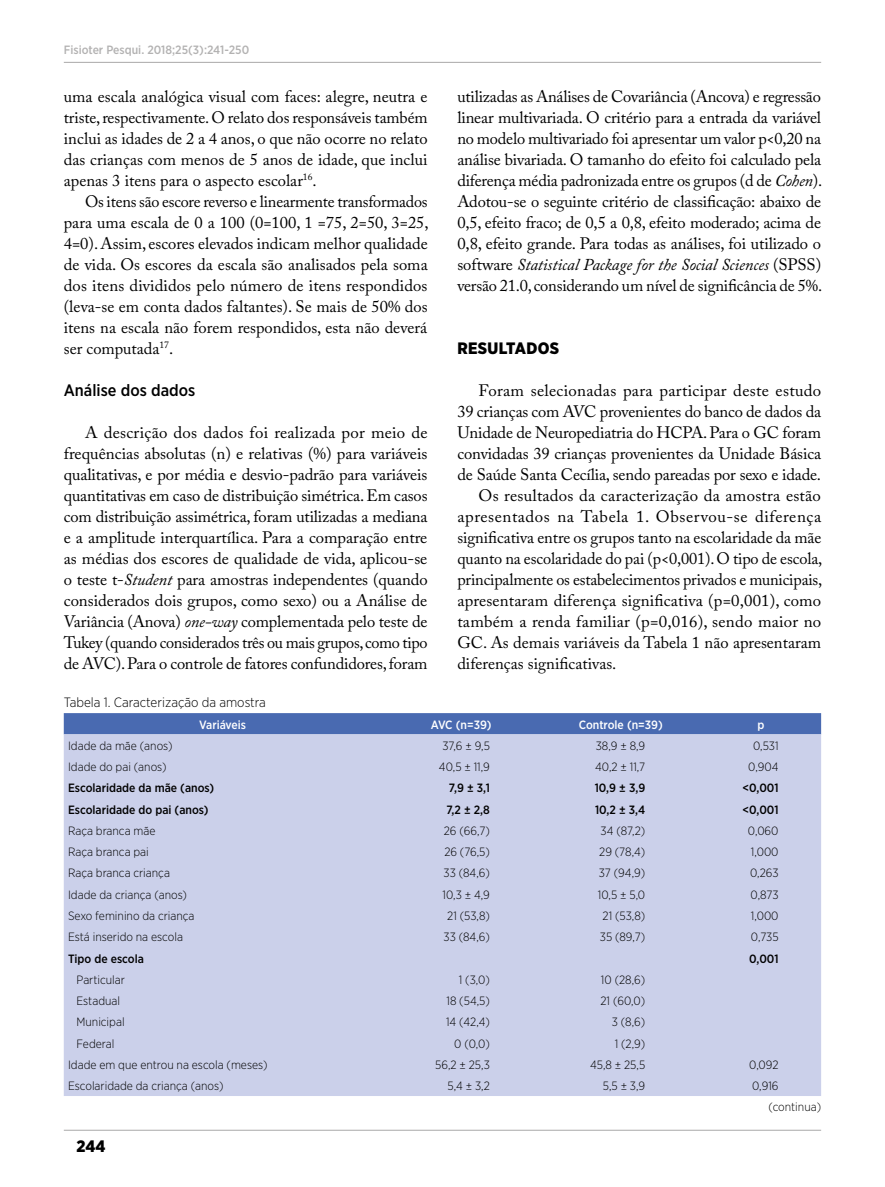
<style>
.page{position:relative;width:885px;height:1187px;background:#fff}
.page>*{position:absolute;margin:0;border:0;box-sizing:border-box;transform-origin:0 0}
.t1{font:16.5px/21px "Adobe Caslon Pro";letter-spacing:-.005em;color:#000;text-align:justify}
.t2{font:16.5px "Adobe Caslon Pro";letter-spacing:.015em;color:#000}
.t3{font:16.5px "Adobe Caslon Pro";letter-spacing:.035em;color:#000}
.t4{font:500 16.5px "Gotham Narrow";color:#000}
.t5{font:900 16.5px "Gotham Narrow";letter-spacing:.02em;color:#000}
.t6{font:300 13.5px "Gotham Narrow";color:#000}
.t7{font:300 12px/21px "Gotham Narrow";color:#000}
.t8{font:500 12px "Gotham Narrow";color:#000}
.t9{font:500 12px "Gotham Narrow";color:#b3b2b2}
.t10{font:500 12px "Gotham Narrow";color:#fff}
.s1{font-style:italic}
</style>
<div class="page">
<hr style="left:64px;top:62px;width:757px;height:1px;background:#b3b2b2">
<hr style="left:64px;top:1129px;width:757px;height:1px;background:#b3b2b2">
<div style="left:64px;top:713px;width:757px;height:21px;background:#496ab1"></div>
<div style="left:64px;top:734px;width:757px;height:361px;background:#cbd0ea"></div>
<p class="t9" style="left:64px;top:42px;width:187px">Fisioter Pesqui. 2018;25(3):241-250</p>
<p class="t1" style="left:64px;top:86px;width:365px">uma escala analógica visual com faces: alegre, neutra e triste, respectivamente. O relato dos responsáveis também inclui as idades de 2 a 4 anos, o que não ocorre no relato das crianças com menos de 5 anos de idade, que inclui apenas 3 itens para o aspecto escolar<sup>16</sup>.</p>
<p class="t1" style="left:64px;top:191px;width:366px;text-indent:21px">Os itens são escore reverso e linearmente transformados para uma escala de 0 a 100 (0=100, 1 =75, 2=50, 3=25, 4=0). Assim, escores elevados indicam melhor qualidade de vida. Os escores da escala são analisados pela soma dos itens divididos pelo número de itens respondidos (leva-se em conta dados faltantes). Se mais de 50% dos itens na escala não forem respondidos, esta não deverá ser computada<sup>17</sup>.</p>
<p class="t4" style="left:64px;top:380px;width:133px">Análise dos dados</p>
<p class="t1" style="left:64px;top:422px;width:365px;text-indent:21px">A descrição dos dados foi realizada por meio de frequências absolutas (n) e relativas (%) para variáveis qualitativas, e por média e desvio-padrão para variáveis quantitativas em caso de distribuição simétrica. Em casos com distribuição assimétrica, foram utilizadas a mediana e a amplitude interquartílica. Para a comparação entre as médias dos escores de qualidade de vida, aplicou-se o teste t-<span class="s1">Student</span> para amostras independentes (quando considerados dois grupos, como sexo) ou a Análise de Variância (Anova) <span class="s1">one-way</span> complementada pelo teste de Tukey (quando considerados três ou mais grupos, como tipo de AVC). Para o controle de fatores confundidores, foram</p>
<p class="t1" style="left:457px;top:86px;width:366px">utilizadas as Análises de Covariância (Ancova) e regressão linear multivariada. O critério para a entrada da variável no modelo multivariado foi apresentar um valor p&lt;0,20 na análise bivariada. O tamanho do efeito foi calculado pela diferença média padronizada entre os grupos (d de <span class="s1">Cohen</span>).<br>Adotou-se o seguinte critério de classificação: abaixo de 0,5, efeito fraco; de 0,5 a 0,8, efeito moderado; acima de 0,8, efeito grande. Para todas as análises, foi utilizado o software <span class="s1">Statistical Package for the Social Sciences</span> (SPSS) versão 21.0, considerando um nível de significância de 5%.</p>
<p class="t5" style="left:457px;top:337px;width:103px">RESULTADOS</p>
<p class="t2" style="left:478px;top:380px;width:344px">Foram selecionadas para participar deste estudo</p>
<p class="t1" style="left:457px;top:401px;width:365px">39 crianças com AVC provenientes do banco de dados da</p>
<p class="t1" style="left:457px;top:422px;width:365px">Unidade de Neuropediatria do HCPA. Para o GC foram</p>
<p class="t1" style="left:457px;top:443px;width:365px">convidadas 39 crianças provenientes da Unidade Básica</p>
<p class="t1" style="left:457px;top:464px;width:365px">de Saúde Santa Cecília, sendo pareadas por sexo e idade.</p>
<p class="t2" style="left:478px;top:485px;width:344px">Os resultados da caracterização da amostra estão</p>
<p class="t3" style="left:457px;top:506px;width:365px">apresentados na Tabela 1. Observou-se diferença</p>
<p class="t1" style="left:457px;top:527px;width:365px">significativa entre os grupos tanto na escolaridade da mãe</p>
<p class="t1" style="left:457px;top:548px;width:366px">quanto na escolaridade do pai (p&lt;0,001). O tipo de escola,</p>
<p class="t1" style="left:457px;top:569px;width:366px">principalmente os estabelecimentos privados e municipais,</p>
<p class="t1" style="left:457px;top:590px;width:365px">apresentaram diferença significativa (p=0,001), como</p>
<p class="t2" style="left:457px;top:611px;width:365px">também a renda familiar (p=0,016), sendo maior no</p>
<p class="t1" style="left:457px;top:632px;width:365px">GC. As demais variáveis da Tabela 1 não apresentaram</p>
<p class="t1" style="left:457px;top:653px;width:160px">diferenças significativas.</p>
<p class="t6" style="left:64px;top:694px;width:204px">Tabela 1. Caracterização da amostra</p>
<p class="t10" style="left:199px;top:716px;width:48px">Variáveis</p>
<p class="t10" style="left:431px;top:716px;width:62px">AVC (n=39)</p>
<p class="t10" style="left:578px;top:716px;width:85px">Controle (n=39)</p>
<p class="t10" style="left:757px;top:716px;width:8px">p</p>
<p class="t7" style="left:68px;top:734px;width:106px">Idade da mãe (anos)</p>
<p class="t7" style="left:442px;top:734px;width:49px">37,6 ± 9,5</p>
<p class="t7" style="left:595px;top:734px;width:51px">38,9 ± 8,9</p>
<p class="t7" style="left:753px;top:734px;width:27px">0,531</p>
<p class="t7" style="left:68px;top:756px;width:100px">Idade do pai (anos)</p>
<p class="t7" style="left:439px;top:756px;width:52px">40,5 ± 11,9</p>
<p class="t7" style="left:595px;top:756px;width:52px">40,2 ± 11,7</p>
<p class="t7" style="left:748px;top:756px;width:32px">0,904</p>
<p class="t8" style="left:68px;top:780px;width:148px">Escolaridade da mãe (anos)</p>
<p class="t8" style="left:449px;top:780px;width:43px">7,9 ± 3,1</p>
<p class="t8" style="left:594px;top:780px;width:52px">10,9 ± 3,9</p>
<p class="t8" style="left:742px;top:780px;width:37px">&lt;0,001</p>
<p class="t8" style="left:68px;top:801px;width:142px">Escolaridade do pai (anos)</p>
<p class="t8" style="left:446px;top:801px;width:45px">7,2 ± 2,8</p>
<p class="t8" style="left:595px;top:801px;width:52px">10,2 ± 3,4</p>
<p class="t8" style="left:742px;top:801px;width:37px">&lt;0,001</p>
<p class="t7" style="left:68px;top:819px;width:89px">Raça branca mãe</p>
<p class="t7" style="left:444px;top:819px;width:48px">26 (66,7)</p>
<p class="t7" style="left:600px;top:819px;width:46px">34 (87,2)</p>
<p class="t7" style="left:747px;top:819px;width:32px">0,060</p>
<p class="t7" style="left:68px;top:841px;width:82px">Raça branca pai</p>
<p class="t7" style="left:444px;top:841px;width:47px">26 (76,5)</p>
<p class="t7" style="left:599px;top:841px;width:48px">29 (78,4)</p>
<p class="t7" style="left:750px;top:841px;width:29px">1,000</p>
<p class="t7" style="left:68px;top:862px;width:103px">Raça branca criança</p>
<p class="t7" style="left:443px;top:862px;width:48px">33 (84,6)</p>
<p class="t7" style="left:599px;top:862px;width:48px">37 (94,9)</p>
<p class="t7" style="left:750px;top:862px;width:30px">0,263</p>
<p class="t7" style="left:68px;top:883px;width:120px">Idade da criança (anos)</p>
<p class="t7" style="left:442px;top:883px;width:49px">10,3 ± 4,9</p>
<p class="t7" style="left:598px;top:883px;width:49px">10,5 ± 5,0</p>
<p class="t7" style="left:750px;top:883px;width:29px">0,873</p>
<p class="t7" style="left:68px;top:905px;width:128px">Sexo feminino da criança</p>
<p class="t7" style="left:447px;top:905px;width:44px">21 (53,8)</p>
<p class="t7" style="left:602px;top:905px;width:44px">21 (53,8)</p>
<p class="t7" style="left:750px;top:905px;width:29px">1,000</p>
<p class="t7" style="left:68px;top:926px;width:116px">Está inserido na escola</p>
<p class="t7" style="left:443px;top:926px;width:48px">33 (84,6)</p>
<p class="t7" style="left:600px;top:926px;width:47px">35 (89,7)</p>
<p class="t7" style="left:750px;top:926px;width:29px">0,735</p>
<p class="t8" style="left:68px;top:950px;width:77px">Tipo de escola</p>
<p class="t8" style="left:749px;top:950px;width:31px">0,001</p>
<p class="t7" style="left:76px;top:968px;width:50px">Particular</p>
<p class="t7" style="left:459px;top:968px;width:33px">1 (3,0)</p>
<p class="t7" style="left:601px;top:968px;width:46px">10 (28,6)</p>
<p class="t7" style="left:76px;top:990px;width:45px">Estadual</p>
<p class="t7" style="left:446px;top:990px;width:45px">18 (54,5)</p>
<p class="t7" style="left:600px;top:990px;width:46px">21 (60,0)</p>
<p class="t7" style="left:76px;top:1011px;width:50px">Municipal</p>
<p class="t7" style="left:446px;top:1011px;width:45px">14 (42,4)</p>
<p class="t7" style="left:611px;top:1011px;width:35px">3 (8,6)</p>
<p class="t7" style="left:76px;top:1032px;width:39px">Federal</p>
<p class="t7" style="left:454px;top:1032px;width:37px">0 (0,0)</p>
<p class="t7" style="left:614px;top:1032px;width:32px">1 (2,9)</p>
<p class="t7" style="left:68px;top:1053px;width:201px">Idade em que entrou na escola (meses)</p>
<p class="t7" style="left:435px;top:1053px;width:56px">56,2 ± 25,3</p>
<p class="t7" style="left:590px;top:1053px;width:57px">45,8 ± 25,5</p>
<p class="t7" style="left:749px;top:1053px;width:31px">0,092</p>
<p class="t7" style="left:68px;top:1075px;width:157px">Escolaridade da criança (anos)</p>
<p class="t7" style="left:447px;top:1075px;width:44px">5,4 ± 3,2</p>
<p class="t7" style="left:602px;top:1075px;width:44px">5,5 ± 3,9</p>
<p class="t7" style="left:768px;top:1075px;width:54px;text-indent:-16px">0,916 (continua)</p>
<p class="t5" style="left:77px;top:1135px;width:30px">244</p>
</div>
